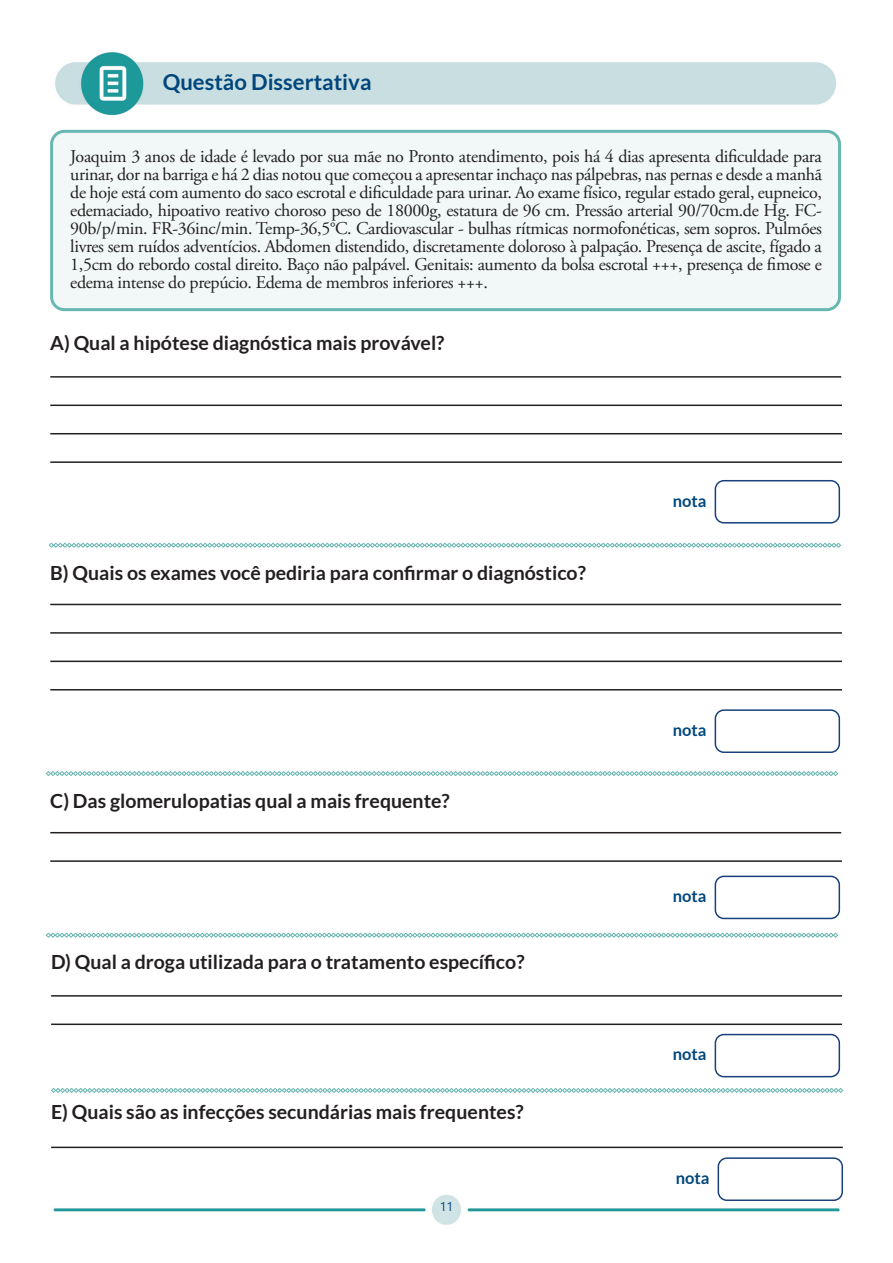
<style>
.page{position:relative;width:893px;height:1263px;background:#fff}
.page>*{position:absolute;margin:0;border:0;box-sizing:border-box;transform-origin:0 0}
.t1{font:700 22.05px "Lato";color:#00467c}
.Questoes{font:700 19.5px "Lato";color:#231f20}
.Alternativas{font:18px/18px "Adobe Garamond Pro";letter-spacing:-.02em;color:#231f20;text-align:justify}
.t2{font:700 16.5px "Lato";color:#00467c}
.t3{font:12.6px "Segoe UI";color:#00467c}
</style>
<div class="page">
<img style="left:53px;top:1192px;width:789px;height:33px">
<img style="left:55px;top:52px;width:782px;height:62px">
<hr style="left:50px;top:376px;width:791px;height:2px;background:#231f20">
<hr style="left:50px;top:405px;width:792px;height:1px;background:#231f20">
<hr style="left:50px;top:461px;width:792px;height:2px;background:#231f20">
<hr style="left:50px;top:433px;width:792px;height:1px;background:#231f20">
<div style="left:715px;top:480px;width:125px;height:43px;border:2px solid #fff;border-radius:9px"></div>
<div style="left:52px;top:131px;width:787px;height:179px;background:#f1f8f7;border-radius:13px"></div>
<div style="left:50px;top:130px;width:791px;height:181px;border:3px solid #68b7b1;border-radius:13px"></div>
<hr style="left:50px;top:604px;width:791px;height:1px;background:#231f20">
<hr style="left:50px;top:832px;width:791px;height:1px;background:#231f20">
<hr style="left:51px;top:1023px;width:791px;height:2px;background:#231f20">
<hr style="left:51px;top:995px;width:791px;height:2px;background:#231f20">
<hr style="left:50px;top:632px;width:792px;height:2px;background:#231f20">
<hr style="left:50px;top:860px;width:792px;height:2px;background:#231f20">
<hr style="left:50px;top:661px;width:792px;height:1px;background:#231f20">
<hr style="left:50px;top:689px;width:792px;height:1px;background:#231f20">
<hr style="left:51px;top:1146px;width:792px;height:2px;background:#231f20">
<div style="left:715px;top:709px;width:125px;height:44px;border:2px solid #fff;border-radius:9px"></div>
<div style="left:715px;top:876px;width:125px;height:43px;border:2px solid #fff;border-radius:9px"></div>
<div style="left:718px;top:1157px;width:125px;height:44px;border:2px solid #fff;border-radius:9px"></div>
<div style="left:715px;top:1034px;width:125px;height:43px;border:2px solid #fff;border-radius:9px"></div>
<svg style="left:46px;top:771px;width:792px;height:5px"></svg>
<svg style="left:46px;top:933px;width:792px;height:5px"></svg>
<svg style="left:49px;top:543px;width:792px;height:5px"></svg>
<svg style="left:51px;top:1088px;width:792px;height:5px"></svg>
<p class="t1" style="left:163px;top:70px;width:210px">Questão Dissertativa</p>
<p class="Alternativas" style="left:70px;top:148px;width:753px">Joaquim 3 anos de idade é levado por sua mãe no Pronto atendimento, pois há 4 dias apresenta dificuldade para urinar, dor na barriga e há 2 dias notou que começou a apresentar inchaço nas pálpebras, nas pernas e desde a manhã de hoje está com aumento do saco escrotal e dificuldade para urinar. Ao exame físico, regular estado geral, eupneico, edemaciado, hipoativo reativo choroso peso de 18000g, estatura de 96 cm. Pressão arterial 90/70cm.de Hg. FC-90b/p/min. FR-36inc/min. Temp-36,5°C. Cardiovascular - bulhas rítmicas normofonéticas, sem sopros. Pulmões livres sem ruídos adventícios. Abdomen distendido, discretamente doloroso à palpação. Presença de ascite, fígado a 1,5cm do rebordo costal direito. Baço não palpável. Genitais: aumento da bolsa escrotal +++, presença de fimose e edema intense do prepúcio. Edema de membros inferiores +++.</p>
<p class="Questoes" style="left:50px;top:332px;width:396px">A) Qual a hipótese diagnóstica mais provável?</p>
<p class="Questoes" style="left:50px;top:562px;width:537px">B) Quais os exames você pediria para confirmar o diagnóstico?</p>
<p class="Questoes" style="left:50px;top:790px;width:401px">C) Das glomerulopatias qual a mais frequente?</p>
<p class="Questoes" style="left:51px;top:951px;width:475px">D) Qual a droga utilizada para o tratamento específico?</p>
<p class="Questoes" style="left:51px;top:1101px;width:474px">E) Quais são as infecções secundárias mais frequentes?</p>
<p class="t3" style="left:440px;top:1196px;width:15px">11</p>
<p class="t2" style="left:673px;top:491px;width:35px">nota</p>
<p class="t2" style="left:673px;top:720px;width:35px">nota</p>
<p class="t2" style="left:673px;top:887px;width:35px">nota</p>
<p class="t2" style="left:673px;top:1045px;width:35px">nota</p>
<p class="t2" style="left:676px;top:1168px;width:35px">nota</p>
</div>
